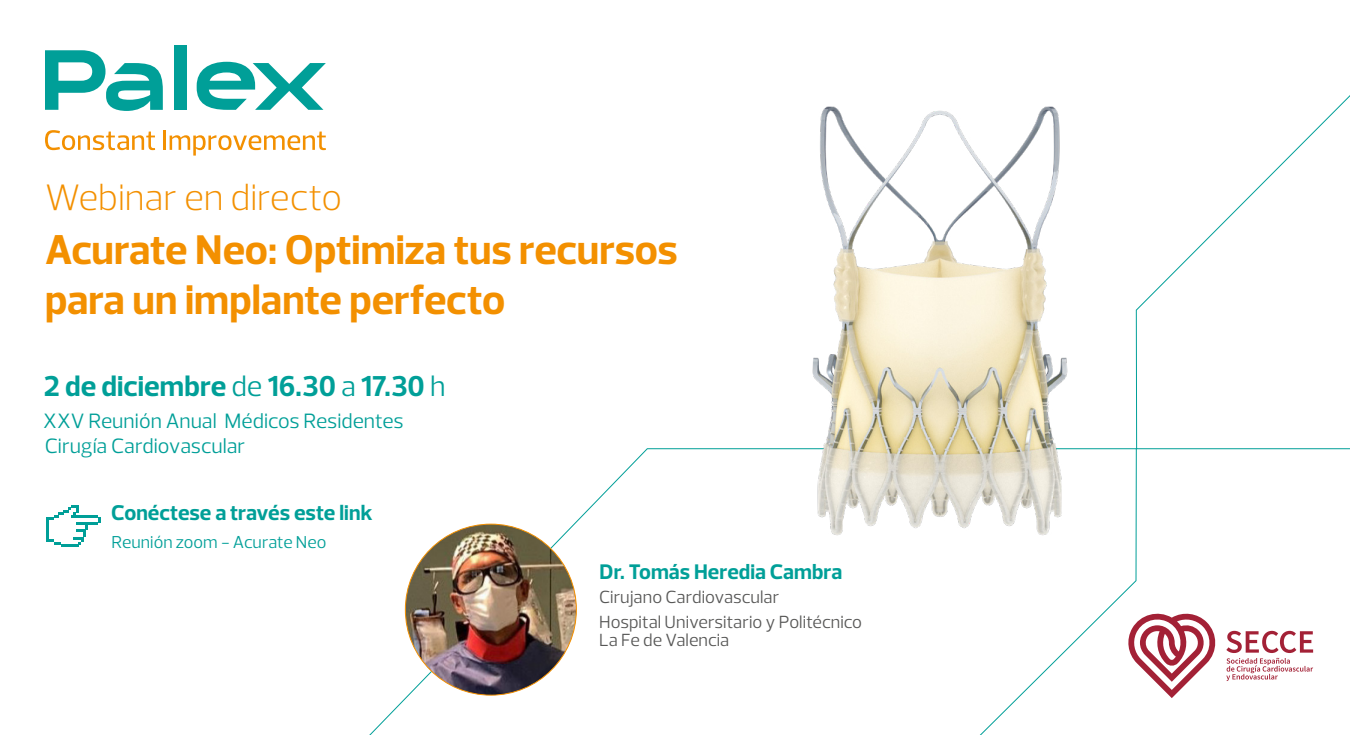
<style>
.page{position:relative;width:1350px;height:735px;background:#fff}
.page>*{position:absolute;margin:0;border:0;box-sizing:border-box;transform-origin:0 0}
.t1{font:700 42.25px/50.6px "Prelo";letter-spacing:-.005em;color:#f39000}
.t2{font:300 37.5px "Prelo";color:#f39000}
.t3{font:700 29.25px "Prelo";color:#009f98}
.t4{font:700 21.75px "Prelo";color:#009f98}
.t5{font:700 21.5px "Prelo";letter-spacing:.005em;color:#009f98}
.t6{font:21.12px/25.4px "Prelo";color:#009f98}
.t7{font:17.88px/24.9px "Prelo";color:#575756}
.t8{font:17.62px "Prelo";color:#009f98}
.s1{font-weight:400}
</style>
<div class="page">
<svg style="left:1136px;top:95px;width:214px;height:354px"></svg>
<svg style="left:100px;top:448px;width:1037px;height:287px"></svg>
<svg style="left:45px;top:50px;width:118px;height:61px"></svg>
<div style="left:174px;top:45px;width:13px;height:65px;background:#009f98"></div>
<svg style="left:197px;top:62px;width:129px;height:48px"></svg>
<svg style="left:45px;top:130px;width:110px;height:20px"></svg>
<hr style="left:163px;top:130px;width:3px;height:20px;background:#f39000">
<svg style="left:170px;top:132px;width:156px;height:24px"></svg>
<img style="left:765px;top:106px;width:345px;height:442px">
<svg style="left:1126px;top:610px;width:90px;height:88px"></svg>
<svg style="left:1226px;top:631px;width:87px;height:50px"></svg>
<svg style="left:46px;top:505px;width:54px;height:42px"></svg>
<img style="left:405px;top:524px;width:171px;height:171px;border-radius:86px">
<h2 class="t2" style="left:45px;top:176px;width:298px">Webinar en directo</h2>
<h1 class="t1" style="left:45px;top:224px;width:634px">Acurate Neo: Optimiza tus recursos para un implante perfecto</h1>
<h3 class="t3" style="left:44px;top:370px;width:403px">2 de diciembre <span class="s1">de</span> 16.30 <span class="s1">a</span> 17.30 <span class="s1">h</span></h3>
<p class="t6" style="left:43px;top:408px;width:362px">XXV Reunión Anual Médicos Residentes<br>Cirugía Cardiovascular</p>
<p class="t4" style="left:111px;top:500px;width:263px">Conéctese a través este link</p>
<p class="t8" style="left:112px;top:532px;width:216px">Reunión zoom - Acurate Neo</p>
<p class="t5" style="left:600px;top:559px;width:244px">Dr. Tomás Heredia Cambra</p>
<p class="t7" style="left:599px;top:585px;width:265px">Cirujano Cardiovascular<br>Hospital Universitario y Politécnico</p>
<p class="t7" style="left:599px;top:628px;width:132px">La Fe de Valencia</p>
</div>
